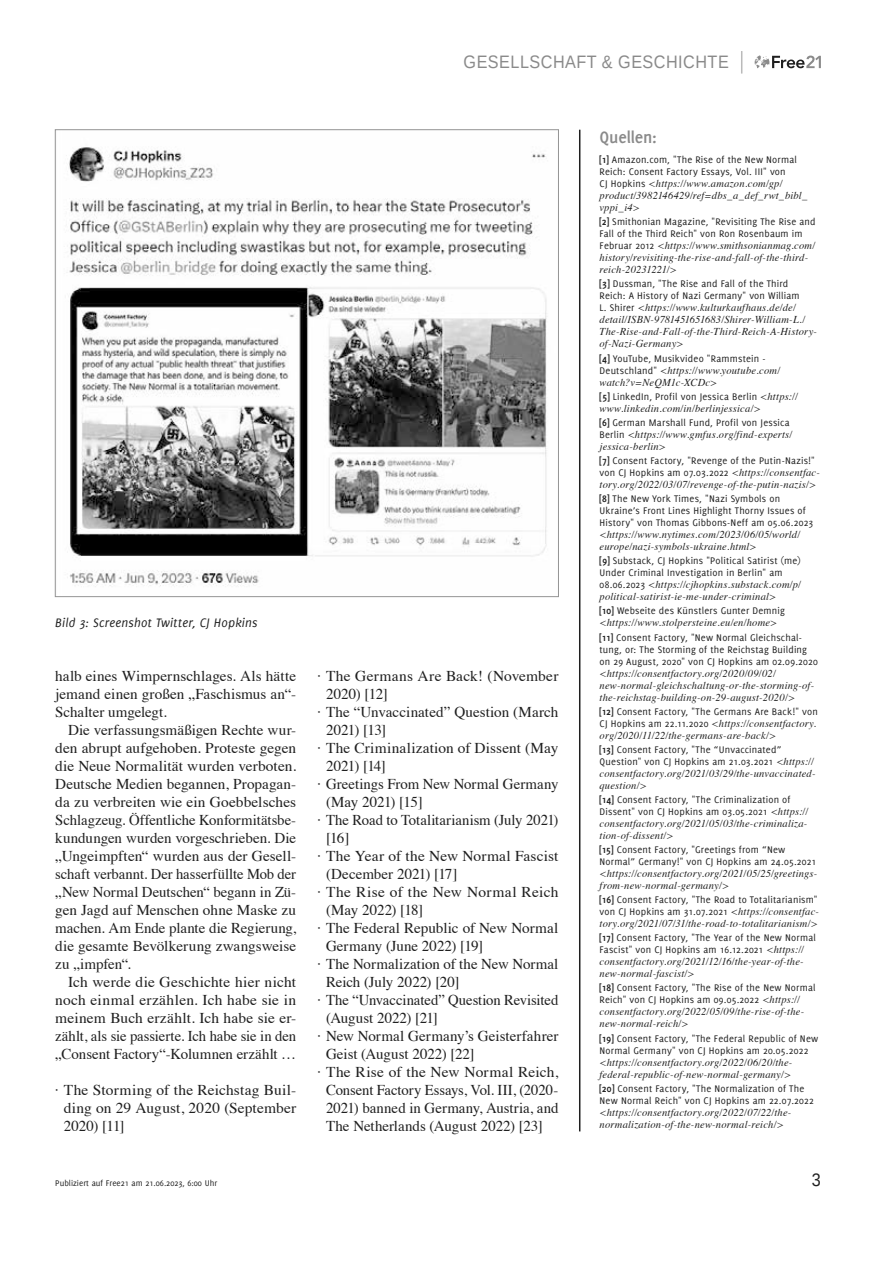
<style>
.page{position:relative;width:893px;height:1263px;background:#fff}
.page>*{position:absolute;margin:0;border:0;box-sizing:border-box;transform-origin:0 0}
.t1{font:18px "Liberation Sans";letter-spacing:.03em;color:#8a8a8a;scale:.9 1}
.t2{font:700 18px "Delicious";letter-spacing:-.01em;color:#8a8a8a}
.t3{font:18px "Liberation Sans";color:#1f1f1f;scale:.9 1}
.t4{font:15px/18px "Times";color:#1f1f1f;text-align:justify}
.t5{font:15px "Times";letter-spacing:.02em;color:#1f1f1f}
.t6{font:italic 13.5px "Delicious";letter-spacing:.015em;color:#1f1f1f}
.t7{font:italic 10.5px/12px "Times";letter-spacing:.02em;color:#1f1f1f}
.t8{font:10.5px/12px "Delicious";letter-spacing:.015em;color:#1f1f1f}
.t9{font:9px "Delicious";color:#1f1f1f}
.s1{font-weight:700}
.s2{font-family:"Delicious";font-style:normal}
.s3{font-family:"Times";font-style:italic}
</style>
<div class="page">
<svg style="left:755px;top:55px;width:66px;height:13px"></svg>
<svg style="left:741px;top:51px;width:1px;height:23px"></svg>
<img style="left:69px;top:147px;width:478px;height:440px">
<hr style="left:579px;top:130px;width:1px;height:1001px;background:#1f1f1f">
<h1 class="t1" style="left:464px;top:51px;width:296px">GESELLSCHAFT &amp; GESCHICHTE</h1>
<p class="t6" style="left:55px;top:615px;width:204px">Bild 3: Screenshot Twitter, CJ Hopkins</p>
<h2 class="t4" style="left:55px;top:666px;width:242px">halb eines Wimpernschlages. Als hätte jemand einen großen „Faschismus an“- Schalter umgelegt.</h2>
<p class="t4" style="left:55px;top:720px;width:242px;text-indent:13px">Die verfassungsmäßigen Rechte wur&shy;den abrupt aufgehoben. Proteste gegen die Neue Normalität wurden verboten.<br>Deutsche Medien begannen, Propagan&shy;da zu verbreiten wie ein Goebbelsches Schlagzeug. Öffentliche Konformitätsbe&shy;kundungen wurden vorgeschrieben. Die „Ungeimpften“ wurden aus der Gesell&shy;schaft verbannt. Der hasserfüllte Mob der „New Normal Deutschen“ begann in Zü&shy;gen Jagd auf Menschen ohne Maske zu machen. Am Ende plante die Regierung, die gesamte Bevölkerung zwangsweise zu „impfen“.</p>
<h2 class="t4" style="left:55px;top:972px;width:242px;text-indent:13px">Ich werde die Geschichte hier nicht noch einmal erzählen. Ich habe sie in meinem Buch erzählt. Ich habe sie er&shy;zählt, als sie passierte. Ich habe sie in den „Consent Factory“-Kolumnen erzählt …</h2>
<h2 class="t4" style="left:64px;top:1080px;width:234px;text-indent:-9px">· The Storming of the Reichstag Buil&shy;ding on 29 August, 2020 (September 2020) [11]</h2>
<h2 class="t4" style="left:317px;top:666px;width:242px">· The Germans Are Back! (November</h2>
<h2 class="t4" style="left:326px;top:684px;width:63px">2020) [12]</h2>
<h2 class="t4" style="left:317px;top:702px;width:242px">· The “Unvaccinated” Question (March</h2>
<h2 class="t4" style="left:326px;top:720px;width:62px">2021) [13]</h2>
<h2 class="t4" style="left:317px;top:738px;width:242px">· The Criminalization of Dissent (May</h2>
<h2 class="t4" style="left:326px;top:756px;width:61px">2021) [14]</h2>
<h2 class="t4" style="left:317px;top:774px;width:242px">· Greetings From New Normal Germany</h2>
<h2 class="t4" style="left:326px;top:792px;width:98px">(May 2021) [15]</h2>
<h2 class="t4" style="left:317px;top:810px;width:242px">· The Road to Totalitarianism (July 2021)</h2>
<h2 class="t4" style="left:326px;top:828px;width:25px">[16]</h2>
<h2 class="t4" style="left:317px;top:846px;width:242px">· The Year of the New Normal Fascist</h2>
<h2 class="t4" style="left:326px;top:864px;width:133px">(December 2021) [17]</h2>
<h2 class="t5" style="left:317px;top:878px;width:242px">· The Rise of the New Normal Reich</h2>
<h2 class="t4" style="left:326px;top:900px;width:99px">(May 2022) [18]</h2>
<h2 class="t4" style="left:317px;top:918px;width:242px">· The Federal Republic of New Normal</h2>
<h2 class="t4" style="left:326px;top:936px;width:159px">Germany (June 2022) [19]</h2>
<h2 class="t4" style="left:317px;top:954px;width:242px">· The Normalization of the New Normal</h2>
<h2 class="t4" style="left:326px;top:972px;width:135px">Reich (July 2022) [20]</h2>
<h2 class="t4" style="left:317px;top:990px;width:242px">· The “Unvaccinated” Question Revisited</h2>
<h2 class="t4" style="left:326px;top:1008px;width:113px">(August 2022) [21]</h2>
<h2 class="t4" style="left:317px;top:1026px;width:242px">· New Normal Germany’s Geisterfahrer</h2>
<h2 class="t4" style="left:326px;top:1044px;width:150px">Geist (August 2022) [22]</h2>
<h2 class="t4" style="left:317px;top:1062px;width:242px">· The Rise of the New Normal Reich,</h2>
<h2 class="t4" style="left:326px;top:1080px;width:234px">Consent Factory Essays, Vol. III, (2020-</h2>
<h2 class="t4" style="left:326px;top:1098px;width:234px">2021) banned in Germany, Austria, and</h2>
<h2 class="t4" style="left:326px;top:1116px;width:218px">The Netherlands (August 2022) [23]</h2>
<h1 class="t2" style="left:600px;top:127px;width:59px">Quellen:</h1>
<p class="t8" style="left:600px;top:154px;width:199px"><span class="s1">[1]</span> Amazon.com, "The Rise of the New Normal<br>Reich: Consent Factory Essays, Vol. III" von</p>
<p class="t7" style="left:600px;top:177px;width:209px"><span class="s2">CJ Hopkins</span> &lt;https://www.amazon.com/gp/ product/3982146429/ref=dbs_a_def_rwt_bibl_ vppi_i4&gt;</p>
<p class="t8" style="left:600px;top:216px;width:218px"><span class="s1">[2]</span> Smithonian Magazine, "Revisiting The Rise and<br>Fall of the Third Reich" von Ron Rosenbaum im</p>
<p class="t7" style="left:600px;top:239px;width:217px"><span class="s2">Februar 2012</span> &lt;https://www.smithsonianmag.com/ history/revisiting-the-rise-and-fall-of-the-third&shy;reich-20231221/&gt;</p>
<p class="t8" style="left:600px;top:278px;width:202px"><span class="s1">[3]</span> Dussman, "The Rise and Fall of the Third<br>Reich: A History of Nazi Germany" von William</p>
<p class="t7" style="left:600px;top:301px;width:219px"><span class="s2">L. Shirer</span> &lt;https://www.kulturkaufhaus.de/de/ detail/ISBN-9781451651683/Shirer-William-L./ The-Rise-and-Fall-of-the-Third-Reich-A-History&shy;of-Nazi-Germany&gt;</p>
<p class="t8" style="left:600px;top:352px;width:167px"><span class="s1">[4]</span> YouTube, Musikvideo "Rammstein -</p>
<p class="t7" style="left:600px;top:363px;width:182px"><span class="s2">Deutschland"</span> &lt;https://www.youtube.com/ watch?v=NeQM1c-XCDc&gt;</p>
<p class="t8" style="left:600px;top:390px;width:200px"><span class="s1">[5]</span> LinkedIn, Profil von Jessica Berlin <span class="s3">&lt;https://</span></p>
<p class="t7" style="left:600px;top:402px;width:163px">www.linkedin.com/in/berlinjessica/&gt;</p>
<p class="t8" style="left:600px;top:416px;width:192px"><span class="s1">[6]</span> German Marshall Fund, Profil von Jessica</p>
<p class="t7" style="left:600px;top:428px;width:194px"><span class="s2">Berlin</span> &lt;https://www.gmfus.org/find-experts/ jessica-berlin&gt;</p>
<p class="t8" style="left:600px;top:454px;width:222px"><span class="s1">[7]</span> Consent Factory, "Revenge of the Putin-Nazis!" von CJ Hopkins am 07.03.2022 <span class="s3">&lt;https://consentfac-</span></p>
<p class="t7" style="left:600px;top:478px;width:218px">tory.org/2022/03/07/revenge-of-the-putin-nazis/&gt;</p>
<p class="t8" style="left:600px;top:492px;width:215px"><span class="s1">[8]</span> The New York Times, "Nazi Symbols on<br>Ukraine’s Front Lines Highlight Thorny Issues of<br>History" von Thomas Gibbons-Neff am 05.06.2023</p>
<p class="t7" style="left:600px;top:528px;width:202px">&lt;https://www.nytimes.com/2023/06/05/world/ europe/nazi-symbols-ukraine.html&gt;</p>
<p class="t8" style="left:600px;top:555px;width:203px"><span class="s1">[9]</span> Substack, CJ Hopkins "Political Satirist (me)<br>Under Criminal Investigation in Berlin" am</p>
<p class="t7" style="left:600px;top:578px;width:203px"><span class="s2">08.06.2023</span> &lt;https://cjhopkins.substack.com/p/ political-satirist-ie-me-under-criminal&gt;</p>
<p class="t8" style="left:600px;top:605px;width:187px"><span class="s1">[10]</span> Webseite des Künstlers Gunter Demnig</p>
<p class="t7" style="left:600px;top:616px;width:179px">&lt;https://www.stolpersteine.eu/en/home&gt;</p>
<p class="t8" style="left:600px;top:631px;width:220px"><span class="s1">[11]</span> Consent Factory, "New Normal Gleichschal&shy;tung, or: The Storming of the Reichstag Building on 29 August, 2020" von CJ Hopkins am 02.09.2020</p>
<p class="t7" style="left:600px;top:666px;width:216px">&lt;https://consentfactory.org/2020/09/02/ new-normal-gleichschaltung-or-the-storming-of&shy;the-reichstag-building-on-29-august-2020/&gt;</p>
<p class="t8" style="left:600px;top:705px;width:220px"><span class="s1">[12]</span> Consent Factory, "The Germans Are Back!" von</p>
<p class="t7" style="left:600px;top:716px;width:218px"><span class="s2">CJ Hopkins am 22.11.2020</span> &lt;https://consentfactory. org/2020/11/22/the-germans-are-back/&gt;</p>
<p class="t8" style="left:600px;top:743px;width:216px"><span class="s1">[13]</span> Consent Factory, "The “Unvaccinated”<br>Question" von CJ Hopkins am 21.03.2021 <span class="s3">&lt;https://</span></p>
<p class="t7" style="left:600px;top:767px;width:217px">consentfactory.org/2021/03/29/the-unvaccinated&shy;question/&gt;</p>
<p class="t8" style="left:600px;top:793px;width:210px"><span class="s1">[14]</span> Consent Factory, "The Criminalization of<br>Dissent" von CJ Hopkins am 03.05.2021 <span class="s3">&lt;https://</span></p>
<p class="t7" style="left:600px;top:817px;width:209px">consentfactory.org/2021/05/03/the-criminaliza&shy;tion-of-dissent/&gt;</p>
<p class="t8" style="left:600px;top:843px;width:218px"><span class="s1">[15]</span> Consent Factory, "Greetings from “New<br>Normal” Germany!" von CJ Hopkins am 24.05.2021</p>
<p class="t7" style="left:600px;top:867px;width:219px">&lt;https://consentfactory.org/2021/05/25/greetings&shy;from-new-normal-germany/&gt;</p>
<p class="t8" style="left:600px;top:894px;width:221px"><span class="s1">[16]</span> Consent Factory, "The Road to Totalitarianism" von CJ Hopkins am 31.07.2021 <span class="s3">&lt;https://consentfac-</span></p>
<p class="t7" style="left:600px;top:917px;width:220px">tory.org/2021/07/31/the-road-to-totalitarianism/&gt;</p>
<p class="t8" style="left:600px;top:932px;width:218px"><span class="s1">[17]</span> Consent Factory, "The Year of the New Normal<br>Fascist" von CJ Hopkins am 16.12.2021 <span class="s3">&lt;https://</span></p>
<p class="t7" style="left:600px;top:955px;width:206px">consentfactory.org/2021/12/16/the-year-of-the&shy;new-normal-fascist/&gt;</p>
<p class="t8" style="left:600px;top:982px;width:217px"><span class="s1">[18]</span> Consent Factory, "The Rise of the New Normal<br>Reich" von CJ Hopkins am 09.05.2022 <span class="s3">&lt;https://</span></p>
<p class="t7" style="left:600px;top:1005px;width:206px">consentfactory.org/2022/05/09/the-rise-of-the&shy;new-normal-reich/&gt;</p>
<p class="t8" style="left:600px;top:1032px;width:220px"><span class="s1">[19]</span> Consent Factory, "The Federal Republic of New<br>Normal Germany" von CJ Hopkins am 20.05.2022</p>
<p class="t7" style="left:600px;top:1055px;width:194px">&lt;https://consentfactory.org/2022/06/20/the&shy;federal-republic-of-new-normal-germany/&gt;</p>
<p class="t8" style="left:600px;top:1082px;width:216px"><span class="s1">[20]</span> Consent Factory, "The Normalization of The<br>New Normal Reich" von CJ Hopkins am 22.07.2022</p>
<p class="t7" style="left:600px;top:1105px;width:193px">&lt;https://consentfactory.org/2022/07/22/the&shy;normalization-of-the-new-normal-reich/&gt;</p>
<p class="t9" style="left:55px;top:1177px;width:163px">Publiziert auf Free21 am 21.06.2023, 6:00 Uhr</p>
<h1 class="t3" style="left:812px;top:1168px;width:12px">3</h1>
</div>
